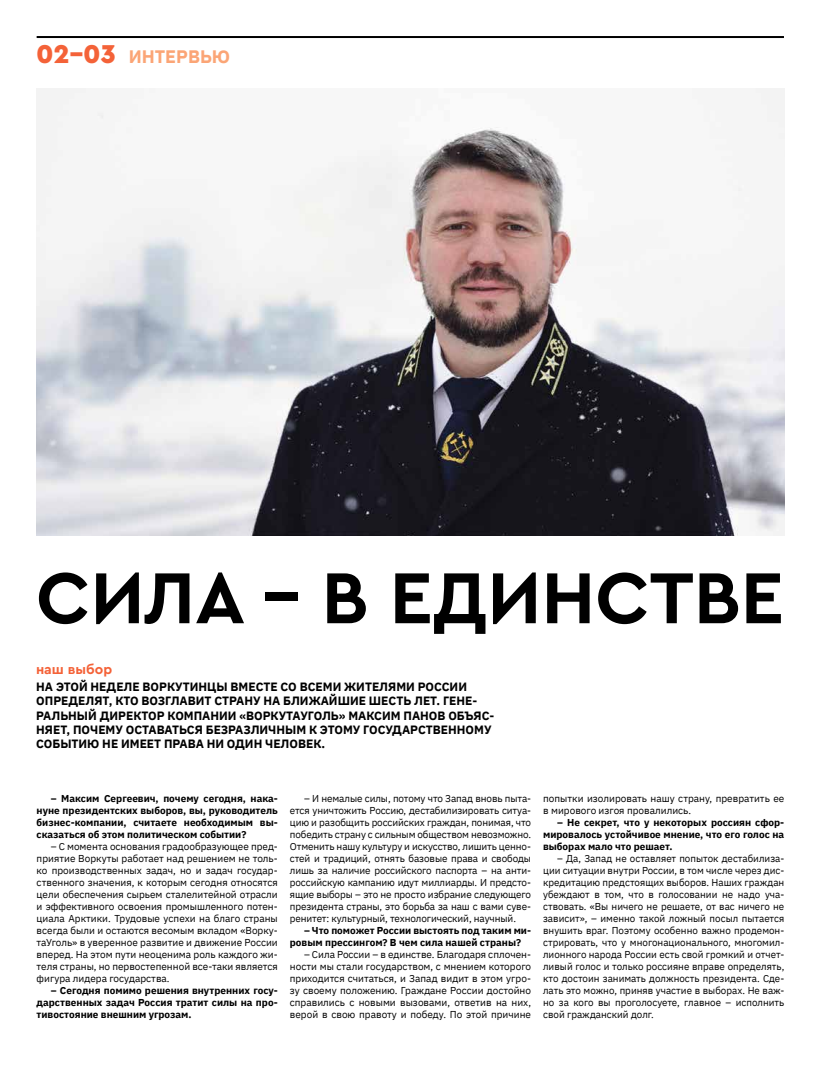
<style>
.page{position:relative;width:820px;height:1078px;background:#fff}
.page>*{position:absolute;margin:0;border:0;box-sizing:border-box;transform-origin:0 0}
.t1{font:700 75.4px "Cera Pro";color:#000}
.t2{font:700 18px "IBM Plex Sans";color:#fba576}
.t3{font:700 14px "Cera Pro";color:#f46238}
.t4{font:700 12px/14.4px "IBM Plex Sans";color:#000}
.t5{font:10px/12px "IBM Plex Sans";color:#000;text-align:justify}
.t6{font:700 10px/12px "IBM Plex Sans";color:#000;text-align:justify}
.s1{font-family:"Cera Pro";font-weight:900;font-size:27px;color:#f46238}
</style>
<div class="page">
<img style="left:36px;top:88px;width:748px;height:447px">
<hr style="left:37px;top:36px;width:746px;height:2px;background:#000">
<h2 class="t2" style="left:36px;top:42px;width:196px"><span class="s1">02-03</span> ИНТЕРВЬЮ</h2>
<h1 class="t1" style="left:36px;top:547px;width:749px">СИЛА – В ЕДИНСТВЕ</h1>
<h3 class="t3" style="left:36px;top:659px;width:78px">наш выбор</h3>
<p class="t4" style="left:36px;top:678px;width:459px">НА ЭТОЙ НЕДЕЛЕ ВОРКУТИНЦЫ ВМЕСТЕ СО ВСЕМИ ЖИТЕЛЯМИ РОССИИ ОПРЕДЕЛЯТ, КТО ВОЗГЛАВИТ СТРАНУ НА БЛИЖАЙШИЕ ШЕСТЬ ЛЕТ. ГЕНЕ-РАЛЬНЫЙ ДИРЕКТОР КОМПАНИИ «ВОРКУТАУГОЛЬ» МАКСИМ ПАНОВ ОБЪЯС-НЯЕТ, ПОЧЕМУ ОСТАВАТЬСЯ БЕЗРАЗЛИЧНЫМ К ЭТОМУ ГОСУДАРСТВЕННОМУ СОБЫТИЮ НЕ ИМЕЕТ ПРАВА НИ ОДИН ЧЕЛОВЕК.</p>
<p class="t6" style="left:37px;top:791px;width:243px;text-indent:14px">– Максим Сергеевич, почему сегодня, нака&shy;нуне президентских выборов, вы, руководитель бизнес-компании, считаете необходимым вы&shy;сказаться об этом политическом событии?</p>
<p class="t5" style="left:37px;top:839px;width:242px;text-indent:14px">– С момента основания градообразующее пред&shy;приятие Воркуты работает над решением не толь&shy;ко производственных задач, но и задач государ&shy;ственного значения, к которым сегодня относятся цели обеспечения сырьем сталелитейной отрасли и эффективного освоения промышленного потен&shy;циала Арктики. Трудовые успехи на благо страны всегда были и остаются весомым вкладом «Ворку&shy;таУголь» в уверенное развитие и движение России вперед. На этом пути неоценима роль каждого жи&shy;теля страны, но первостепенной все-таки является фигура лидера государства.</p>
<p class="t6" style="left:37px;top:983px;width:242px;text-indent:14px">– Сегодня помимо решения внутренних госу&shy;дарственных задач Россия тратит силы на про&shy;тивостояние внешним угрозам.</p>
<p class="t5" style="left:290px;top:791px;width:243px;text-indent:14px">– И немалые силы, потому что Запад вновь пыта&shy;ется уничтожить Россию, дестабилизировать ситуа&shy;цию и разобщить российских граждан, понимая, что победить страну с сильным обществом невозможно.<br>Отменить нашу культуру и искусство, лишить ценно&shy;стей и традиций, отнять базовые права и свободы лишь за наличие российского паспорта – на анти&shy;российскую кампанию идут миллиарды. И предсто&shy;ящие выборы – это не просто избрание следующего президента страны, это борьба за наш с вами суве&shy;ренитет: культурный, технологический, научный.</p>
<p class="t6" style="left:290px;top:923px;width:242px;text-indent:14px">– Что поможет России выстоять под таким ми&shy;ровым прессингом? В чем сила нашей страны?</p>
<p class="t5" style="left:290px;top:947px;width:243px;text-indent:14px">– Сила России – в единстве. Благодаря сплочен&shy;ности мы стали государством, с мнением которого приходится считаться, и Запад видит в этом угро&shy;зу своему положению. Граждане России достойно справились с новыми вызовами, ответив на них, верой в свою правоту и победу. По этой причине</p>
<p class="t5" style="left:543px;top:791px;width:242px">попытки изолировать нашу страну, превратить ее в мирового изгоя провалились.</p>
<p class="t6" style="left:543px;top:815px;width:242px;text-indent:14px">– Не секрет, что у некоторых россиян сфор&shy;мировалось устойчивое мнение, что его голос на выборах мало что решает.</p>
<p class="t5" style="left:543px;top:851px;width:242px;text-indent:14px">– Да, Запад не оставляет попыток дестабилиза&shy;ции ситуации внутри России, в том числе через дис&shy;кредитацию предстоящих выборов. Наших граждан убеждают в том, что в голосовании не надо уча&shy;ствовать. «Вы ничего не решаете, от вас ничего не зависит», – именно такой ложный посыл пытается внушить враг. Поэтому особенно важно продемон&shy;стрировать, что у многонационального, многомил&shy;лионного народа России есть свой громкий и отчет&shy;ливый голос и только россияне вправе определять, кто достоин занимать должность президента. Сде&shy;лать это можно, приняв участие в выборах. Не важ&shy;но за кого вы проголосуете, главное – исполнить свой гражданский долг.</p>
</div>
